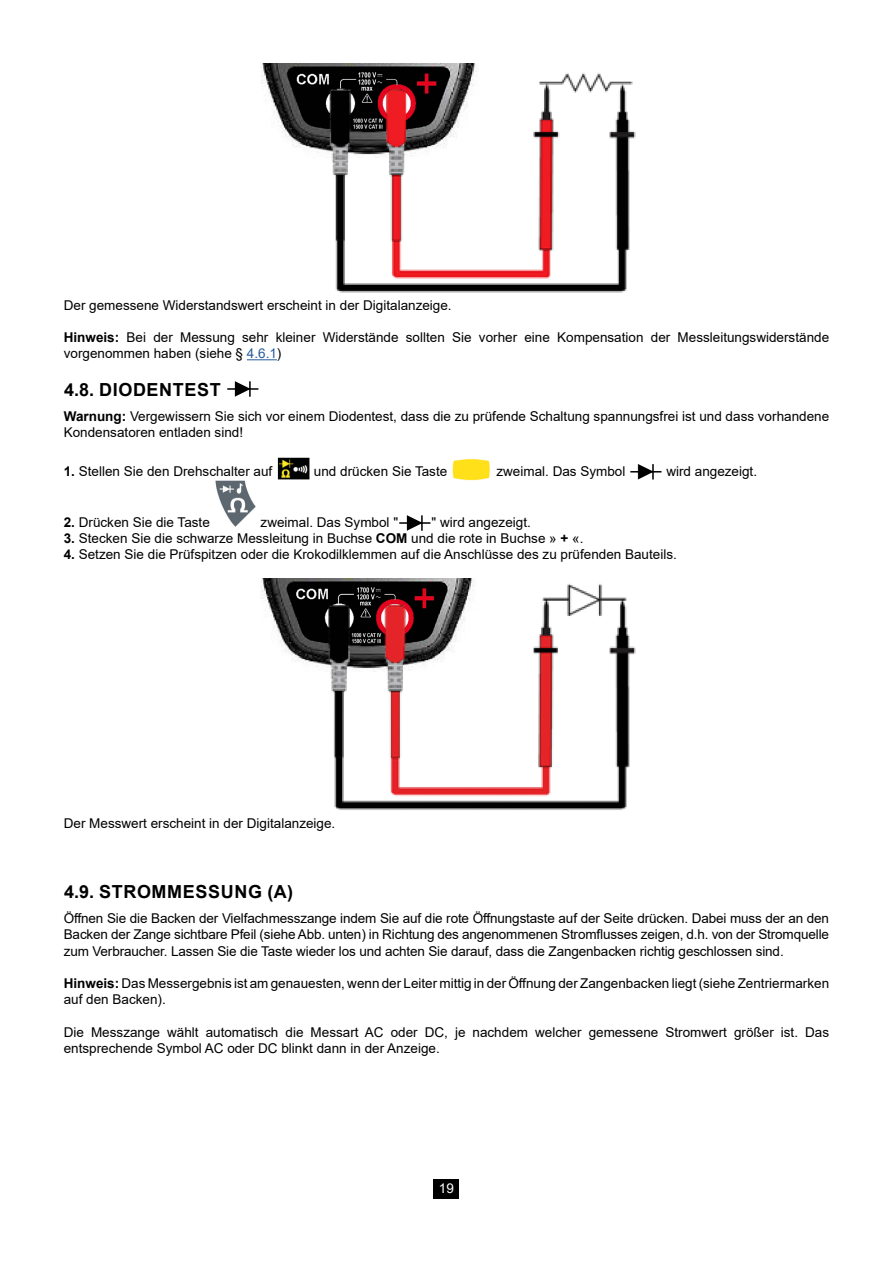
<style>
.page{position:relative;width:893px;height:1263px;background:#fff}
.page>*{position:absolute;margin:0;border:0;box-sizing:border-box;transform-origin:0 0}
.t1{font:700 18px "Arial";letter-spacing:.035em;color:#000}
.t2{font:13.5px/16.2px "Arial";color:#000}
.t3{font:13.5px "Arial";color:#fff}
.s1{font-weight:700}
.s2{color:#275b9b}
</style>
<div class="page">
<div style="left:434px;top:1179px;width:25px;height:19px;background:#000"></div>
<hr style="left:247px;top:359px;width:30px;height:1px;background:#275b9b">
<img style="left:261px;top:64px;width:375px;height:229px">
<hr style="left:227px;top:388px;width:31px;height:2px;background:#000">
<svg style="left:235px;top:381px;width:16px;height:16px"></svg>
<img style="left:277px;top:457px;width:33px;height:23px">
<img style="left:452px;top:459px;width:38px;height:22px">
<hr style="left:630px;top:471px;width:31px;height:1px;background:#000">
<svg style="left:638px;top:464px;width:16px;height:15px"></svg>
<img style="left:215px;top:480px;width:41px;height:47px">
<hr style="left:399px;top:522px;width:31px;height:2px;background:#000">
<svg style="left:407px;top:515px;width:16px;height:16px"></svg>
<img style="left:261px;top:578px;width:375px;height:232px">
<p class="t2" style="left:64px;top:297px;width:389px">Der gemessene Widerstandswert erscheint in der Digitalanzeige.</p>
<p class="t2" style="left:64px;top:329px;width:767px"><span class="s1">Hinweis:</span> Bei der Messung sehr kleiner Widerstände sollten Sie vorher eine Kompensation der Messleitungswiderstände vorgenommen haben (siehe § <span class="s2">4.6.1</span>)</p>
<h1 class="t1" style="left:64px;top:377px;width:158px">4.8. DIODENTEST</h1>
<p class="t2" style="left:64px;top:408px;width:767px"><span class="s1">Warnung:</span> Vergewissern Sie sich vor einem Diodentest, dass die zu prüfende Schaltung spannungsfrei ist und dass vorhandene<br>Kondensatoren entladen sind!</p>
<p class="t2" style="left:64px;top:463px;width:210px"><span class="s1">1.</span> Stellen Sie den Drehschalter auf</p>
<p class="t2" style="left:314px;top:463px;width:135px">und drücken Sie Taste</p>
<p class="t2" style="left:496px;top:463px;width:131px">zweimal. Das Symbol</p>
<p class="t2" style="left:666px;top:463px;width:92px">wird angezeigt.</p>
<p class="t2" style="left:64px;top:514px;width:148px"><span class="s1">2.</span> Drücken Sie die Taste</p>
<p class="t2" style="left:261px;top:514px;width:139px">zweimal. Das Symbol "</p>
<p class="t2" style="left:432px;top:514px;width:101px">" wird angezeigt.</p>
<p class="t2" style="left:64px;top:530px;width:521px"><span class="s1">3.</span> Stecken Sie die schwarze Messleitung in Buchse <span class="s1">COM</span> und die rote in Buchse » <span class="s1">+</span> «.</p>
<p class="t2" style="left:64px;top:546px;width:615px"><span class="s1">4.</span> Setzen Sie die Prüfspitzen oder die Krokodilklemmen auf die Anschlüsse des zu prüfenden Bauteils.</p>
<p class="t2" style="left:64px;top:815px;width:273px">Der Messwert erscheint in der Digitalanzeige.</p>
<h1 class="t1" style="left:64px;top:879px;width:230px">4.9. STROMMESSUNG (A)</h1>
<p class="t2" style="left:64px;top:910px;width:767px;text-align:justify">Öffnen Sie die Backen der Vielfachmesszange indem Sie auf die rote Öffnungstaste auf der Seite drücken. Dabei muss der an den Backen der Zange sichtbare Pfeil (siehe Abb. unten) in Richtung des angenommenen Stromflusses zeigen, d.h. von der Stromquelle zum Verbraucher. Lassen Sie die Taste wieder los und achten Sie darauf, dass die Zangenbacken richtig geschlossen sind.</p>
<p class="t2" style="left:64px;top:975px;width:767px"><span class="s1">Hinweis:</span> Das Messergebnis ist am genauesten, wenn der Leiter mittig in der Öffnung der Zangenbacken liegt (siehe Zentriermarken auf den Backen).</p>
<p class="t2" style="left:64px;top:1024px;width:767px">Die Messzange wählt automatisch die Messart AC oder DC, je nachdem welcher gemessene Stromwert größer ist. Das entsprechende Symbol AC oder DC blinkt dann in der Anzeige.</p>
<p class="t3" style="left:439px;top:1179px;width:17px">19</p>
</div>
